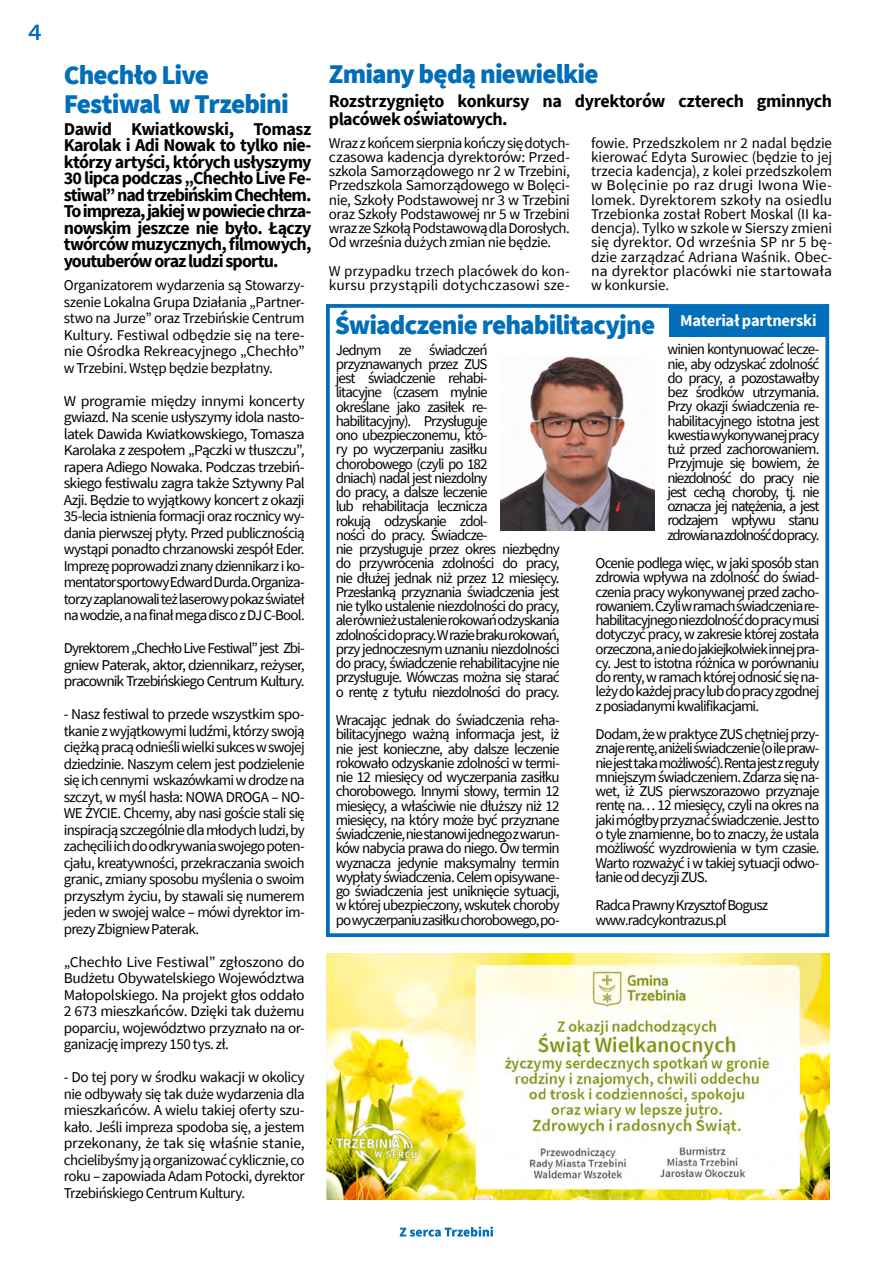
<style>
.page{position:relative;width:893px;height:1263px;background:#fff}
.page>*{position:absolute;margin:0;border:0;box-sizing:border-box;transform-origin:0 0}
.t1{font:900 27px/28.5px "Source Sans Pro";letter-spacing:-.03em;color:#006eb8}
.t2{font:700 18px/16.5px "Source Sans Pro";letter-spacing:-.035em;color:#000;text-align:justify}
.t3{font:15px/14.2px "Source Sans Pro";letter-spacing:-.06em;color:#000;text-align:justify}
.t4{font:15px/16.5px "Source Sans Pro";letter-spacing:-.06em;color:#000;text-align:justify;scale:1.05 1}
.t5{font:15px/14.2px "Source Sans Pro";color:#000}
</style>
<div class="page">
<svg style="left:29px;top:25px;width:12px;height:15px"></svg>
<svg style="left:400px;top:1226px;width:93px;height:10px"></svg>
<div style="left:326px;top:304px;width:503px;height:633px;border:4px solid #006eb8"></div>
<img style="left:500px;top:356px;width:155px;height:174px">
<div style="left:669px;top:305px;width:159px;height:31px;background:#006eb8"></div>
<img style="left:326px;top:953px;width:503px;height:246px">
<h1 class="t1" style="left:64px;top:60px;width:227px">Chechło Live<br>Festiwal w Trzebini</h1>
<p class="t2" style="left:64px;top:120px;width:249px">Dawid Kwiatkowski, Tomasz Karolak i Adi Nowak to tylko nie&shy;którzy artyści, których usłyszymy 30 lipca podczas „Chechło Live Fe&shy;stiwal” nad trzebińskim Chechłem.<br>To impreza, jakiej wpowiecie chrza&shy;nowskim jeszcze nie było. Łączy twórców muzycznych, filmowych, youtuberów oraz ludzi sportu.</p>
<p class="t3" style="left:64px;top:277px;width:242px;line-height:16.5px">Organizatorem wydarzenia są Stowarzy&shy;szenie Lokalna Grupa Działania „Partner&shy;stwo na Jurze” oraz Trzebińskie Centrum Kultury. Festiwal odbędzie się na tere&shy;nie Ośrodka Rekreacyjnego „Chechło” w Trzebini. Wstęp będzie bezpłatny.</p>
<p class="t4" style="left:64px;top:392px;width:231px">W programie między innymi koncerty gwiazd. Na scenie usłyszymy idola nasto&shy;latek Dawida Kwiatkowskiego, Tomasza Karolaka z zespołem „Pączki w tłuszczu”, rapera Adiego Nowaka. Podczas trzebiń&shy;skiego festiwalu zagra także Sztywny Pal Azji. Będzie to wyjątkowy koncert z okazji 35-lecia istnienia formacji oraz rocznicy wy&shy;dania pierwszej płyty. Przed publicznością wystąpi ponadto chrzanowski zespół Eder.<br>Imprezę poprowadzi znany dziennikarz i ko&shy;mentator sportowy Edward Durda. Organiza&shy;torzy zaplanowali też laserowy pokaz świateł na wodzie, ana finał mega disco zDJ C-Bool.</p>
<p class="t3" style="left:64px;top:640px;width:242px;line-height:16.5px">Dyrektorem „Chechło Live Festiwal” jest Zbi&shy;gniew Paterak, aktor, dziennikarz, reżyser, pracownik Trzebińskiego Centrum Kultury.</p>
<p class="t3" style="left:64px;top:706px;width:242px;line-height:16.5px">- Nasz festiwal to przede wszystkim spo&shy;tkanie z wyjątkowymi ludźmi, którzy swoją ciężką pracą odnieśli wielki sukces wswojej dziedzinie. Naszym celem jest podzielenie się ich cennymi wskazówkami wdrodze na szczyt, w myśl hasła: NOWA DROGA – NO-WE ŻYCIE. Chcemy, aby nasi goście stali się inspiracją szczególnie dla młodych ludzi, by zachęcili ich do odkrywania swojego poten&shy;cjału, kreatywności, przekraczania swoich granic, zmiany sposobu myślenia o swoim przyszłym życiu, by stawali się numerem jeden w swojej walce – mówi dyrektor im&shy;prezy Zbigniew Paterak.</p>
<p class="t4" style="left:64px;top:953px;width:231px">„Chechło Live Festiwal” zgłoszono do Budżetu Obywatelskiego Województwa Małopolskiego. Na projekt głos oddało 2 673 mieszkańców. Dzięki tak dużemu poparciu, województwo przyznało na or&shy;ganizację imprezy 150 tys. zł.</p>
<p class="t3" style="left:64px;top:1069px;width:242px;line-height:16.5px">- Do tej pory w środku wakacji w okolicy nie odbywały się tak duże wydarzenia dla mieszkańców. A wielu takiej oferty szu&shy;kało. Jeśli impreza spodoba się, a jestem przekonany, że tak się właśnie stanie, chcielibyśmy ją organizować cyklicznie, co roku – zapowiada Adam Potocki, dyrektor Trzebińskiego Centrum Kultury.</p>
<h1 class="t1" style="left:329px;top:59px;width:271px">Zmiany będą niewielkie</h1>
<p class="t2" style="left:329px;top:92px;width:505px;line-height:18px">Rozstrzygnięto konkursy na dyrektorów czterech gminnych placówek oświatowych.</p>
<p class="t3" style="left:329px;top:135px;width:242px">Wraz zkońcem sierpnia kończy się dotych&shy;czasowa kadencja dyrektorów: Przed&shy;szkola Samorządowego nr 2 w Trzebini, Przedszkola Samorządowego w Bolęci&shy;nie, Szkoły Podstawowej nr 3 w Trzebini oraz Szkoły Podstawowej nr 5 w Trzebini wraz ze Szkołą Podstawową dla Dorosłych.<br>Od września dużych zmian nie będzie.</p>
<p class="t5" style="left:329px;top:264px;width:242px">W przypadku trzech placówek do kon&shy;kursu przystąpili dotychczasowi sze-</p>
<p class="t3" style="left:591px;top:135px;width:242px">fowie. Przedszkolem nr 2 nadal będzie kierować Edyta Surowiec (będzie to jej trzecia kadencja), z kolei przedszkolem w Bolęcinie po raz drugi Iwona Wie&shy;lomek. Dyrektorem szkoły na osiedlu Trzebionka został Robert Moskal (II ka&shy;dencja). Tylko w szkole w Sierszy zmieni się dyrektor. Od września SP nr 5 bę&shy;dzie zarządzać Adriana Waśnik. Obec&shy;na dyrektor placówki nie startowała w konkursie.</p>
<h1 class="t1" style="left:335px;top:310px;width:483px">Świadczenie rehabilitacyjne <sup>Materiał</sup> <sup>partnerski</sup></h1>
<p class="t3" style="left:336px;top:342px;width:225px;text-align:left">Jednym ze świadczeń przyznawanych przez ZUS<br>jest świadczenie rehabi-<br>litacyjne (czasem mylnie<br>określane jako zasiłek re&shy;habilitacyjny). Przysługuje<br>ono ubezpieczonemu, któ-<br>ry po wyczerpaniu zasiłku chorobowego (czyli po 182<br>dniach) nadal jest niezdolny<br>do pracy, a dalsze leczenie<br>lub rehabilitacja lecznicza<br>rokują odzyskanie zdol-<br>ności do pracy. Świadcze-<br>nie przysługuje przez okres niezbędny do przywrócenia zdolności do pracy, nie dłużej jednak niż przez 12 miesięcy.<br>Przesłanką przyznania świadczenia jest nie tylko ustalenie niezdolności do pracy, ale również ustalenie rokowań odzyskania zdolności do pracy. Wrazie braku rokowań, przy jednoczesnym uznaniu niezdolności do pracy, świadczenie rehabilitacyjne nie przysługuje. Wówczas można się starać o rentę z tytułu niezdolności do pracy.</p>
<p class="t3" style="left:336px;top:713px;width:225px">Wracając jednak do świadczenia reha&shy;bilitacyjnego ważną informacja jest, iż nie jest konieczne, aby dalsze leczenie rokowało odzyskanie zdolności w termi&shy;nie 12 miesięcy od wyczerpania zasiłku chorobowego. Innymi słowy, termin 12 miesięcy, a właściwie nie dłuższy niż 12 miesięcy, na który może być przyznane świadczenie, nie stanowi jednego zwarun&shy;ków nabycia prawa do niego. Ów termin wyznacza jedynie maksymalny termin wypłaty świadczenia. Celem opisywane&shy;go świadczenia jest uniknięcie sytuacji, w której ubezpieczony, wskutek choroby po wyczerpaniu zasiłku chorobowego, po-</p>
<p class="t3" style="left:667px;top:342px;width:153px">winien kontynuować lecze&shy;nie, aby odzyskać zdolność do pracy, a pozostawałby bez środków utrzymania.<br>Przy okazji świadczenia re&shy;habilitacyjnego istotna jest kwestia wykonywanej pracy tuż przed zachorowaniem.<br>Przyjmuje się bowiem, że niezdolność do pracy nie jest cechą choroby, tj. nie oznacza jej natężenia, a jest rodzajem wpływu stanu zdrowia na zdolność do pracy.</p>
<p class="t3" style="left:595px;top:556px;width:225px">Ocenie podlega więc, w jaki sposób stan zdrowia wpływa na zdolność do świad&shy;czenia pracy wykonywanej przed zacho&shy;rowaniem. Czyli wramach świadczenia re&shy;habilitacyjnego niezdolność do pracy musi dotyczyć pracy, w zakresie której została orzeczona, anie do jakiejkolwiek innej pra&shy;cy. Jest to istotna różnica w porównaniu do renty, wramach której odnosić się na&shy;leży do każdej pracy lub do pracy zgodnej zposiadanymi kwalifikacjami.</p>
<p class="t3" style="left:595px;top:727px;width:225px">Dodam, że wpraktyce ZUS chętniej przy&shy;znaje rentę, aniżeli świadczenie (oile praw&shy;nie jest taka możliwość). Renta jest zreguły mniejszym świadczeniem. Zdarza się na&shy;wet, iż ZUS pierwszorazowo przyznaje rentę na… 12 miesięcy, czyli na okres na jaki mógłby przyznać świadczenie. Jest to o tyle znamienne, bo to znaczy, że ustala możliwość wyzdrowienia w tym czasie.<br>Warto rozważyć i w takiej sytuacji odwo&shy;łanie od decyzji ZUS.</p>
<p class="t3" style="left:595px;top:898px;width:174px">Radca Prawny Krzysztof Bogusz www.radcykontrazus.pl</p>
</div>
